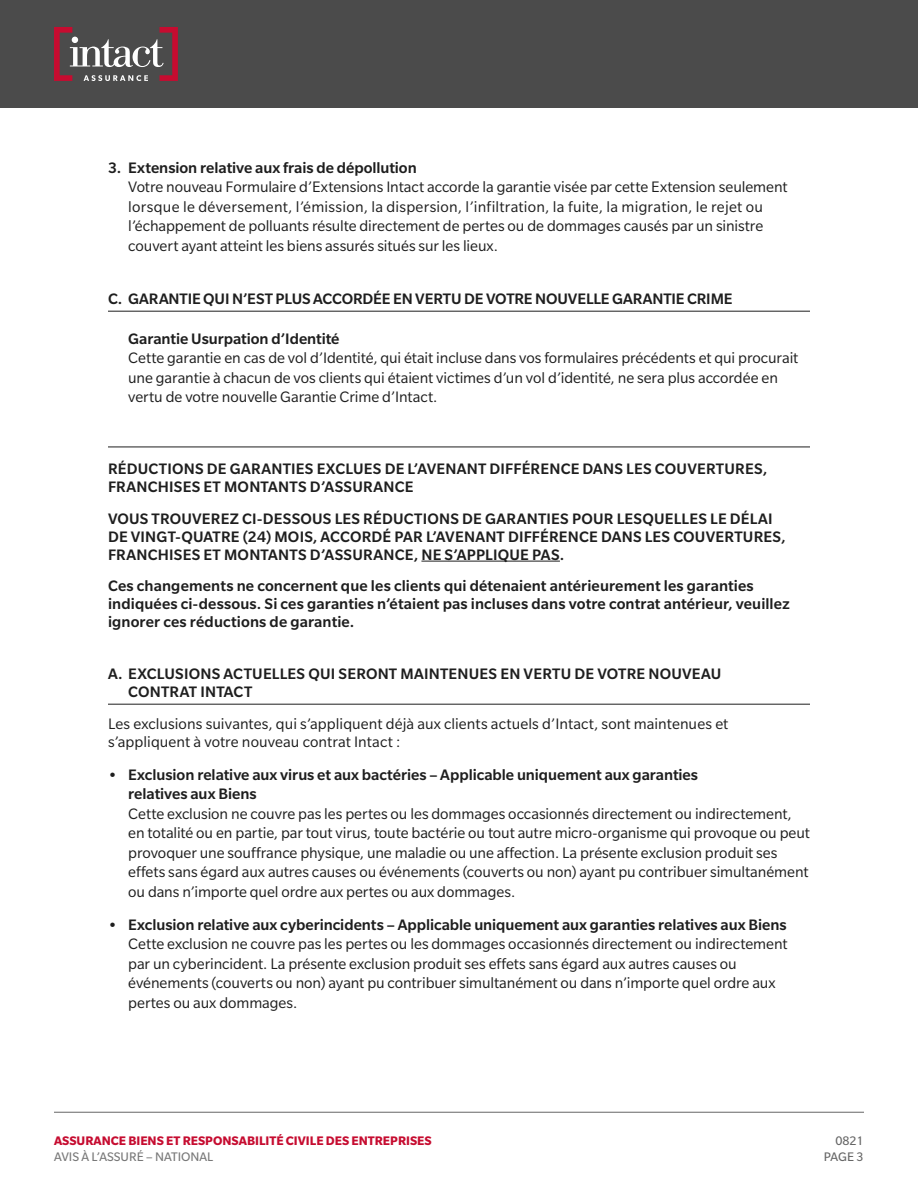
<style>
.page{position:relative;width:918px;height:1188px;background:#fff}
.page>*{position:absolute;margin:0;border:0;box-sizing:border-box;transform-origin:0 0}
.Body_-_Numbered_List{font:16.5px/19.5px "Slate Std";letter-spacing:-.005em;color:#1e1e1e}
.H1_-_Lettered{font:500 16.5px/18px "Slate Std";letter-spacing:.005em;color:#1e1e1e}
.Body{font:16.5px/18px "Slate Std";letter-spacing:.005em;color:#1e1e1e}
.H2_-_Numbered{font:500 16.5px "Slate Std";letter-spacing:-.005em;color:#1e1e1e}
.t1{font:700 13.5px "Slate Std";color:#c60c30}
.t2{font:13.5px "Slate Std";color:#787878}
.t3{font:13.5px/16.2px "Slate Std";color:#666;text-align:right}
</style>
<div class="page">
<hr style="left:54px;top:1112px;width:810px;height:1px;background:#666">
<div style="left:0;top:0;width:918px;height:108px;background:#4b4b4b"></div>
<svg style="left:54px;top:27px;width:124px;height:54px"></svg>
<hr style="left:108px;top:311px;width:702px;height:1px;background:#1e1e1e">
<hr style="left:108px;top:447px;width:702px;height:1px;background:#1e1e1e">
<hr style="left:421px;top:561px;width:139px;height:1px;background:#1e1e1e">
<hr style="left:108px;top:704px;width:702px;height:1px;background:#1e1e1e">
<p class="H1_-_Lettered" style="left:108px;top:158px;width:310px">3. Extension relative aux frais de dépollution</p>
<p class="Body_-_Numbered_List" style="left:128px;top:177px;width:661px">Votre nouveau Formulaire d’Extensions Intact accorde la garantie visée par cette Extension seulement lorsque le déversement, l’émission, la dispersion, l’infiltration, la fuite, la migration, le rejet ou l’échappement de polluants résulte directement de pertes ou de dommages causés par un sinistre couvert ayant atteint les biens assurés situés sur les lieux.</p>
<p class="H1_-_Lettered" style="left:108px;top:290px;width:626px">C. GARANTIE QUI N’EST PLUS ACCORDÉE EN VERTU DE VOTRE NOUVELLE GARANTIE CRIME</p>
<p class="H2_-_Numbered" style="left:128px;top:330px;width:213px">Garantie Usurpation d’Identité</p>
<p class="Body_-_Numbered_List" style="left:128px;top:348px;width:672px">Cette garantie en cas de vol d’Identité, qui était incluse dans vos formulaires précédents et qui procurait une garantie à chacun de vos clients qui étaient victimes d’un vol d’identité, ne sera plus accordée en vertu de votre nouvelle Garantie Crime d’Intact.</p>
<h2 class="H1_-_Lettered" style="left:108px;top:460px;width:661px">RÉDUCTIONS DE GARANTIES EXCLUES DE L’AVENANT DIFFÉRENCE DANS LES COUVERTURES,<br>FRANCHISES ET MONTANTS D’ASSURANCE</h2>
<h2 class="H1_-_Lettered" style="left:108px;top:509px;width:679px">VOUS TROUVEREZ CI-DESSOUS LES RÉDUCTIONS DE GARANTIES POUR LESQUELLES LE DÉLAI<br>DE VINGT-QUATRE (24) MOIS, ACCORDÉ PAR L’AVENANT DIFFÉRENCE DANS LES COUVERTURES,<br>FRANCHISES ET MONTANTS D’ASSURANCE, NE S’APPLIQUE PAS.</h2>
<h2 class="H1_-_Lettered" style="left:108px;top:577px;width:683px">Ces changements ne concernent que les clients qui détenaient antérieurement les garanties indiquées ci-dessous. Si ces garanties n’étaient pas incluses dans votre contrat antérieur, veuillez ignorer ces réductions de garantie.</h2>
<p class="H1_-_Lettered" style="left:128px;top:665px;width:595px;text-indent:-20px">A. EXCLUSIONS ACTUELLES QUI SERONT MAINTENUES EN VERTU DE VOTRE NOUVEAU<br>CONTRAT INTACT</p>
<p class="Body" style="left:108px;top:714px;width:622px">Les exclusions suivantes, qui s’appliquent déjà aux clients actuels d’Intact, sont maintenues et s’appliquent à votre nouveau contrat Intact :</p>
<p class="H1_-_Lettered" style="left:128px;top:764px;width:571px;line-height:19.5px;text-indent:-20px">• Exclusion relative aux virus et aux bactéries – Applicable uniquement aux garanties relatives aux Biens</p>
<p class="Body_-_Numbered_List" style="left:128px;top:803px;width:683px">Cette exclusion ne couvre pas les pertes ou les dommages occasionnés directement ou indirectement, en totalité ou en partie, par tout virus, toute bactérie ou tout autre micro-organisme qui provoque ou peut provoquer une souffrance physique, une maladie ou une affection. La présente exclusion produit ses effets sans égard aux autres causes ou événements (couverts ou non) ayant pu contribuer simultanément ou dans n’importe quel ordre aux pertes ou aux dommages.</p>
<p class="H1_-_Lettered" style="left:108px;top:915px;width:680px">• Exclusion relative aux cyberincidents – Applicable uniquement aux garanties relatives aux Biens</p>
<p class="Body_-_Numbered_List" style="left:128px;top:934px;width:661px">Cette exclusion ne couvre pas les pertes ou les dommages occasionnés directement ou indirectement par un cyberincident. La présente exclusion produit ses effets sans égard aux autres causes ou événements (couverts ou non) ayant pu contribuer simultanément ou dans n’importe quel ordre aux pertes ou aux dommages.</p>
<p class="t1" style="left:54px;top:1133px;width:379px">ASSURANCE BIENS ET RESPONSABILITÉ CIVILE DES ENTREPRISES</p>
<p class="t2" style="left:54px;top:1150px;width:161px">AVIS À L’ASSURÉ – NATIONAL</p>
<p class="t3" style="left:824px;top:1132px;width:41px">0821<br>PAGE 3</p>
</div>
